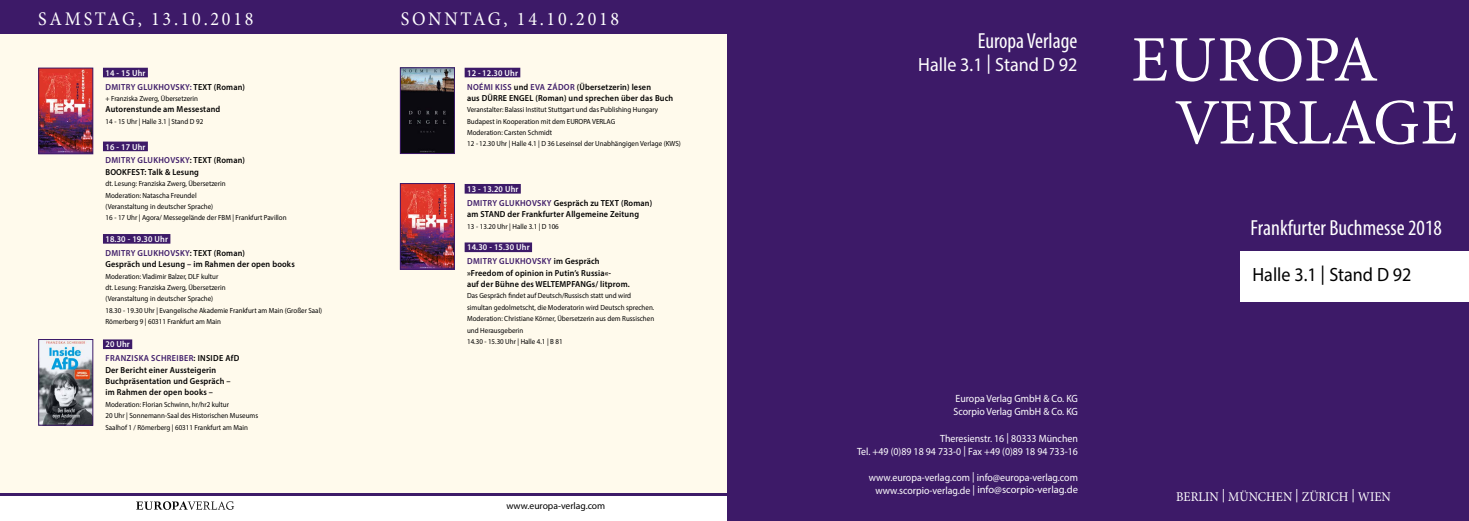
<style>
.page{position:relative;width:1469px;height:521px;background:#fff}
.page>*{position:absolute;margin:0;border:0;box-sizing:border-box;transform-origin:0 0}
.t1{font:65.01px/62.9px "Minion Pro";letter-spacing:-.01em;color:#fff}
.t2{font:condensed 21.88px "Myriad Pro";color:#fff}
.t3{font:19.25px "Minion Pro";letter-spacing:.15em;color:#fff;scale:.94 1}
.t4{font:19.25px "Myriad Pro";color:#000;scale:.94 1}
.t5{font:19.25px "Myriad Pro";color:#fff;scale:.94 1}
.t6{font:13.39px "Minion Pro";color:#fff;scale:.94 1}
.t7{font:10.5px/13.1px "Myriad Pro";color:#fff;text-align:right;scale:.94 1}
.t8{font:9.62px "Myriad Pro";color:#000}
.t9{font:600 8.75px/11.4px "Myriad Pro";letter-spacing:.02em;color:#000;scale:.94 1}
.t10{font:600 8.75px/13.8px "Myriad Pro";letter-spacing:.03em;color:#3d1a68;scale:.94 1}
.t11{font:7.44px/11.4px "Myriad Pro";color:#000;scale:.94 1}
.s1{color:#fff}
.s2{color:#000}
.s3{color:#3d1a68}
</style>
<div class="page">
<div style="left:0;top:0;width:1468px;height:494px;background:#fffaec"></div>
<div style="left:727px;top:0;width:741px;height:521px;background:#3d1a68"></div>
<div style="left:1240px;top:251px;width:228px;height:50px;background:#fff"></div>
<hr style="left:0;top:494px;width:734px;height:2px;background:#3d1a68">
<img style="left:136px;top:501px;width:98px;height:9px">
<div style="left:464px;top:68px;width:56px;height:9px;background:#3d1a68"></div>
<div style="left:464px;top:184px;width:57px;height:10px;background:#3d1a68"></div>
<div style="left:464px;top:242px;width:68px;height:10px;background:#3d1a68"></div>
<img style="left:402px;top:70px;width:51px;height:82px">
<div style="left:400px;top:68px;width:55px;height:86px;border:1px solid #3d1a68"></div>
<img style="left:40px;top:341px;width:51px;height:82px">
<div style="left:38px;top:339px;width:55px;height:86px;border:1px solid #3d1a68"></div>
<img style="left:40px;top:70px;width:51px;height:82px">
<div style="left:38px;top:68px;width:55px;height:86px;border:1px solid #3d1a68"></div>
<img style="left:402px;top:185px;width:51px;height:82px">
<div style="left:400px;top:183px;width:55px;height:86px;border:1px solid #3d1a68"></div>
<div style="left:103px;top:68px;width:45px;height:9px;background:#3d1a68"></div>
<div style="left:0;top:0;width:734px;height:33px;background:#3d1a68"></div>
<div style="left:103px;top:142px;width:45px;height:9px;background:#3d1a68"></div>
<div style="left:103px;top:234px;width:67px;height:10px;background:#3d1a68"></div>
<div style="left:103px;top:339px;width:29px;height:10px;background:#3d1a68"></div>
<h3 class="t3" style="left:38px;top:5px;width:230px">SAMSTAG, 13.10.2018</h3>
<h3 class="t3" style="left:401px;top:6px;width:234px">SONNTAG, 14.10.2018</h3>
<p class="t10" style="left:105px;top:66px;width:150px"><span class="s1">14 - 15 Uhr<br></span>DMITRY GLUKHOVSKY: <span class="s2">TEXT (Roman)</span></p>
<p class="t11" style="left:105px;top:93px;width:100px">+ Franziska Zwerg, Übersetzerin</p>
<p class="t9" style="left:105px;top:103px;width:124px">Autorenstunde am Messestand</p>
<p class="t11" style="left:105px;top:115px;width:106px">14 - 15 Uhr | Halle 3.1 | Stand D 92</p>
<p class="t10" style="left:105px;top:139px;width:150px"><span class="s1">16 - 17 Uhr<br></span>DMITRY GLUKHOVSKY<span class="s2">: TEXT (Roman)</span></p>
<p class="t9" style="left:105px;top:166px;width:101px">BOOKFEST: Talk &amp; Lesung</p>
<p class="t11" style="left:105px;top:178px;width:194px">dt. Lesung: Franziska Zwerg, Übersetzerin<br>Moderation: Natascha Freundel<br>(Veranstaltung in deutscher Sprache)<br>16 - 17 Uhr | Agora/ Messegelände der FBM | Frankfurt Pavillon</p>
<p class="t10" style="left:105px;top:232px;width:150px"><span class="s1">18.30 - 19.30 Uhr<br></span>DMITRY GLUKHOVSKY<span class="s2">: TEXT (Roman)</span></p>
<p class="t9" style="left:105px;top:258px;width:203px">Gespräch und Lesung – im Rahmen der open books</p>
<p class="t11" style="left:105px;top:270px;width:232px">Moderation: Vladimir Balzer, DLF kultur<br>dt. Lesung: Franziska Zwerg, Übersetzerin<br>(Veranstaltung in deutscher Sprache)<br>18.30 - 19.30 Uhr | Evangelische Akademie Frankfurt am Main (Großer Saal)<br>Römerberg 9 | 60311 Frankfurt am Main</p>
<p class="t10" style="left:105px;top:337px;width:144px"><span class="s1">20 Uhr<br></span>FRANZISKA SCHREIBER<span class="s2">: INSIDE AfD</span></p>
<p class="t9" style="left:105px;top:364px;width:135px">Der Bericht einer Aussteigerin<br>Buchpräsentation und Gespräch – im Rahmen der open books –</p>
<p class="t11" style="left:105px;top:398px;width:164px">Moderation: Florian Schwinn, hr/hr2 kultur<br>20 Uhr | Sonnemann-Saal des Historischen Museums<br>Saalhof 1 / Römerberg | 60311 Frankfurt am Main</p>
<p class="t9" style="left:467px;top:66px;width:197px;line-height:13.8px"><span class="s1">12 - 12.30 Uhr<br></span><span class="s3">NOÉMI KISS</span> und <span class="s3">EVA ZÁDOR</span> (Übersetzerin) lesen</p>
<p class="t9" style="left:467px;top:92px;width:221px">aus DÜRRE ENGEL (Roman) und sprechen über das Buch</p>
<p class="t11" style="left:467px;top:104px;width:229px">Veranstalter: Balassi Institut Stuttgart und das Publishing Hungary Budapest in Kooperation mit dem EUROPA VERLAG<br>Moderation: Carsten Schmidt<br>12 - 12.30 Uhr | Halle 4.1 | D 36 Leseinsel der Unabhängigen Verlage (KWS)</p>
<p class="t9" style="left:467px;top:182px;width:198px;line-height:13.8px"><span class="s1">13 - 13.20 Uhr<br></span><span class="s3">DMITRY GLUKHOVSKY</span> Gespräch zu TEXT (Roman)</p>
<p class="t9" style="left:467px;top:208px;width:184px">am STAND der Frankfurter Allgemeine Zeitung</p>
<p class="t11" style="left:467px;top:220px;width:99px">13 - 13.20 Uhr | Halle 3.1 | D 106</p>
<p class="t10" style="left:467px;top:240px;width:142px"><span class="s1">14.30 - 15.30 Uhr<br></span>DMITRY GLUKHOVSKY <span class="s2">im Gespräch</span></p>
<p class="t9" style="left:467px;top:267px;width:174px">»Freedom of opinion in Putin’s Russia«-<br>auf der Bühne des WELTEMPFANGs/ litprom.</p>
<p class="t11" style="left:467px;top:290px;width:201px">Das Gespräch findet auf Deutsch/Russisch statt und wird simultan gedolmetscht, die Moderatorin wird Deutsch sprechen.<br>Moderation: Christiane Körner, Übersetzerin aus dem Russischen und Herausgeberin<br>14.30 - 15.30 Uhr | Halle 4.1 | B 81</p>
<p class="t8" style="left:506px;top:499px;width:100px">www.europa-verlag.com</p>
<h2 class="t2" style="left:978px;top:27px;width:101px">Europa Verlage</h2>
<h3 class="t5" style="left:918px;top:52px;width:171px">Halle 3.1 | Stand D 92</h3>
<h3 class="t7" style="left:953px;top:392px;width:134px;text-align:left">Europa Verlag GmbH &amp; Co. KG<br>Scorpio Verlag GmbH &amp; Co. KG</h3>
<h3 class="t7" style="left:857px;top:431px;width:236px">Theresienstr. 16 | 80333 München<br>Tel. +49 (0)89 18 94 733-0 | Fax +49 (0)89 18 94 733-16</h3>
<h3 class="t7" style="left:868px;top:471px;width:224px;line-height:12.2px">www.europa-verlag.com | info@europa-verlag.com www.scorpio-verlag.de | info@scorpio-verlag.de</h3>
<h1 class="t1" style="left:1174px;top:29px;width:285px;text-indent:-43px">EUROPA<br>VERLAGE</h1>
<h2 class="t2" style="left:1250px;top:215px;width:193px">Frankfurter Buchmesse 2018</h2>
<h3 class="t4" style="left:1252px;top:263px;width:171px">Halle 3.1 | Stand D 92</h3>
<h3 class="t6" style="left:1176px;top:487px;width:230px">BERLIN | MÜNCHEN | ZÜRICH | WIEN</h3>
</div>
